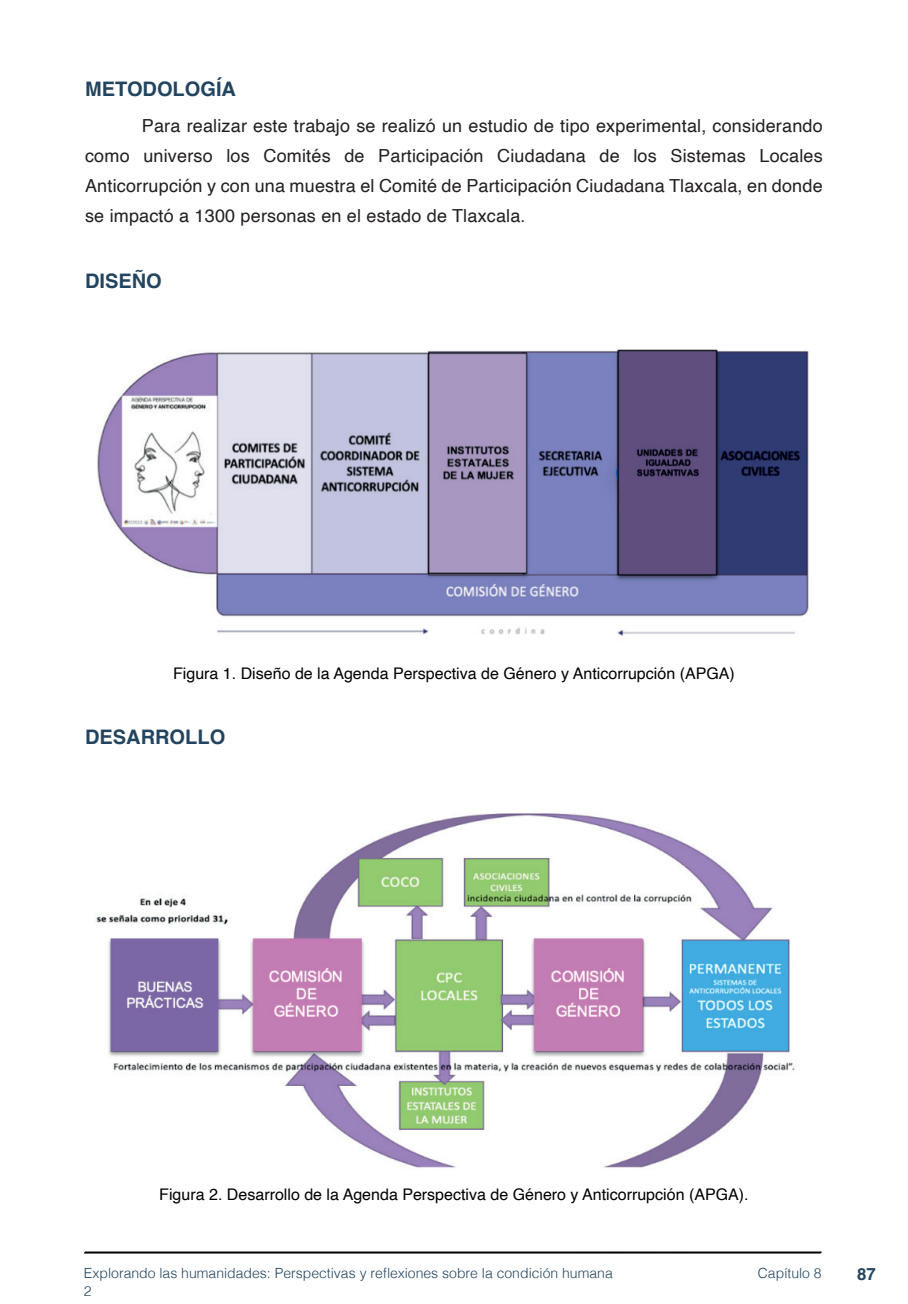
<style>
.page{position:relative;width:908px;height:1304px;background:#fff}
.page>*{position:absolute;margin:0;border:0;box-sizing:border-box;transform-origin:0 0}
.TITULOS{font:700 20px "Helvetica";color:#23445f}
.txt{font:18px/30px "Helvetica";letter-spacing:.01em;color:#231f20;text-align:justify}
.t1{font:700 16.8px "Helvetica";color:#23445f}
.imagens_graf_tab{font:16px "Helvetica";color:#000}
.t2{font:300 14px/18px "Helvetica";color:#23445f}
</style>
<div class="page">
<svg style="left:84px;top:1251px;width:737px;height:3px;background:#515151"></svg>
<img style="left:97px;top:349px;width:712px;height:287px">
<img style="left:96px;top:813px;width:699px;height:355px">
<p class="TITULOS" style="left:85px;top:77px;width:152px">METODOLOGÍA</p>
<p class="txt" style="left:85px;top:111px;width:738px;text-indent:57px">Para realizar este trabajo se realizó un estudio de tipo experimental, considerando como universo los Comités de Participación Ciudadana de los Sistemas Locales Anticorrupción y con una muestra el Comité de Participación Ciudadana Tlaxcala, en donde se impactó a 1300 personas en el estado de Tlaxcala.</p>
<p class="TITULOS" style="left:85px;top:269px;width:78px">DISEÑO</p>
<p class="imagens_graf_tab" style="left:173px;top:661px;width:563px">Figura 1. Diseño de la Agenda Perspectiva de Género y Anticorrupción (APGA)</p>
<p class="TITULOS" style="left:85px;top:725px;width:142px">DESARROLLO</p>
<p class="imagens_graf_tab" style="left:159px;top:1182px;width:590px">Figura 2. Desarrollo de la Agenda Perspectiva de Género y Anticorrupción (APGA).</p>
<p class="t2" style="left:84px;top:1263px;width:530px">Explorando las humanidades: Perspectivas y reflexiones sobre la condición humana<br>2</p>
<p class="t2" style="left:757px;top:1263px;width:65px">Capítulo 8</p>
<p class="t1" style="left:856px;top:1264px;width:20px">87</p>
</div>
